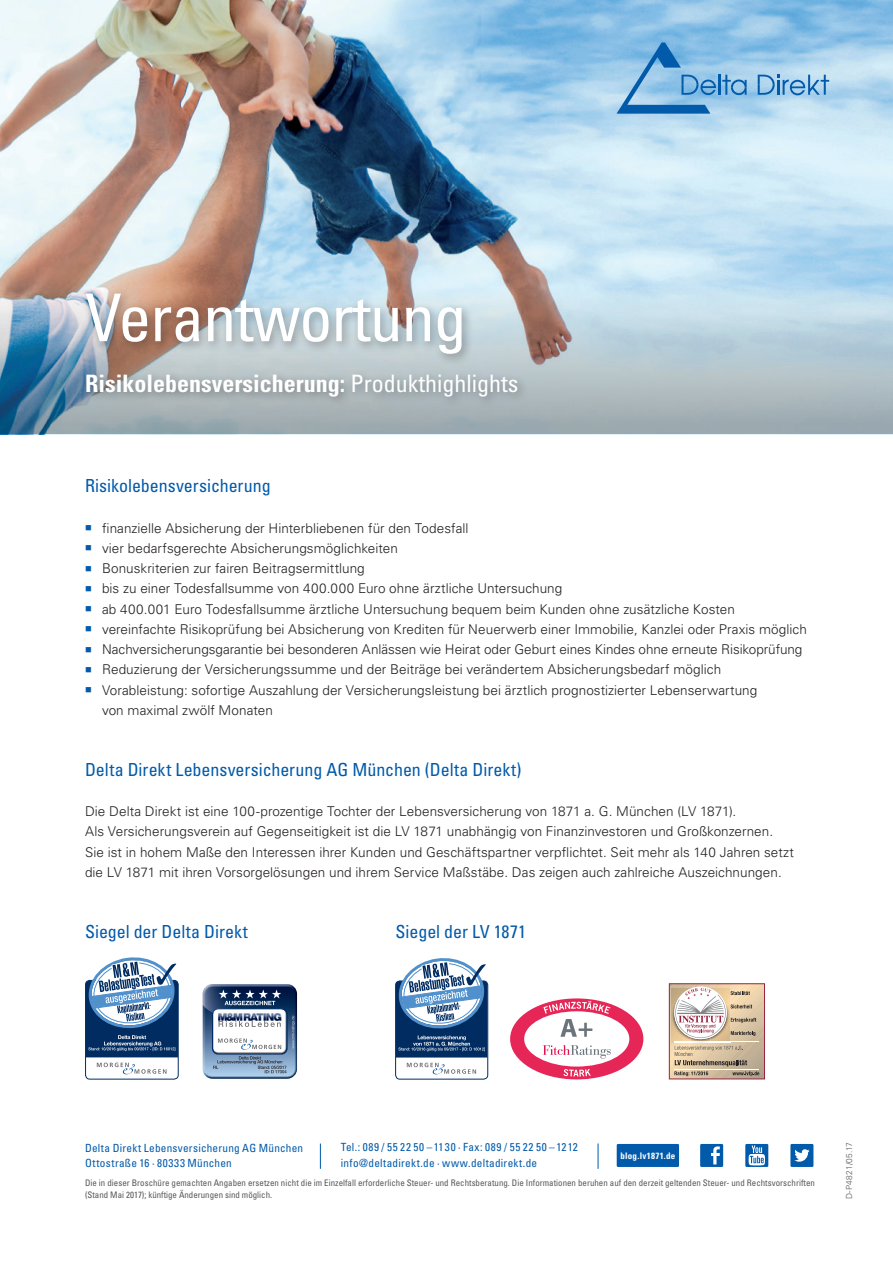
<style>
.page{position:relative;width:893px;height:1263px;background:#fff}
.page>*{position:absolute;margin:0;border:0;box-sizing:border-box;transform-origin:0 0}
.t1{font:condensed 66px "Univers LT Std";letter-spacing:-.015em;color:#fff}
.t2{font:700 condensed 24px "Univers LT Std";color:#fff}
.t3{font:condensed 18px "Univers LT Std";letter-spacing:-.005em;color:#015aaa}
.t4{font:300 13.5px/20.2px "Univers LT Std";letter-spacing:.005em;color:#231f20}
.t5{font:condensed 11.25px/15.8px "Univers LT Std";letter-spacing:.025em;color:#015aaa}
.t6{font:condensed 9px/11.2px "Univers LT Std";color:#57585a}
.t7{font:700 condensed 9px "Univers LT Std";letter-spacing:.025em;color:#fff}
.t8{font:300 8.4px "Univers LT Std";letter-spacing:.025em;color:#57585a}
.s1{font-weight:400}
.s2{color:#015aaa}
</style>
<div class="page">
<div style="left:85px;top:980px;width:94px;height:99px;border:1px solid #002c62;border-radius:4px"></div>
<svg style="left:86px;top:957px;width:92px;height:117px"></svg>
<div style="left:700px;top:1144px;width:23px;height:23px;background:#015aaa"></div>
<svg style="left:711px;top:1146px;width:9px;height:18px"></svg>
<div style="left:790px;top:1144px;width:23px;height:23px;background:#015aaa"></div>
<svg style="left:794px;top:1149px;width:16px;height:13px"></svg>
<svg style="left:745px;top:1144px;width:23px;height:23px"></svg>
<svg style="left:749px;top:1145px;width:16px;height:20px"></svg>
<div style="left:617px;top:1144px;width:62px;height:23px;background:#015aaa"></div>
<svg style="left:320px;top:1143px;width:1px;height:26px"></svg>
<svg style="left:598px;top:1143px;width:1px;height:26px"></svg>
<img style="left:0;top:0;width:893px;height:435px">
<svg style="left:0;top:242px;width:893px;height:192px;background:#adbcc5"></svg>
<div style="left:81px;top:288px;width:393px;height:78px;background:#231f20;opacity:.4"></div>
<div style="left:80px;top:368px;width:449px;height:40px;background:#231f20;opacity:.4"></div>
<hr style="left:718px;top:75px;width:2px;height:20px;background:#015aaa">
<svg style="left:722px;top:75px;width:25px;height:20px"></svg>
<svg style="left:758px;top:75px;width:71px;height:20px"></svg>
<svg style="left:617px;top:43px;width:99px;height:71px;background:#72adda"></svg>
<div style="left:510px;top:998px;width:133px;height:81px;background:#e52657;border-radius:50%"></div>
<div style="left:524px;top:1011px;width:105px;height:55px;background:#fff;border-radius:50%"></div>
<svg style="left:563px;top:1069px;width:28px;height:7px"></svg>
<svg style="left:543px;top:1045px;width:68px;height:14px"></svg>
<svg style="left:543px;top:1001px;width:67px;height:36px"></svg>
<div style="left:395px;top:981px;width:93px;height:98px;border:1px solid #002c62;border-radius:4px"></div>
<svg style="left:407px;top:1063px;width:69px;height:11px"></svg>
<svg style="left:396px;top:958px;width:92px;height:99px"></svg>
<svg style="left:669px;top:983px;width:96px;height:96px;background:#cfb9a4"></svg>
<img style="left:203px;top:984px;width:94px;height:95px">
<img style="left:212px;top:1008px;width:76px;height:46px">
<img style="left:213px;top:1009px;width:73px;height:44px">
<svg style="left:218px;top:1038px;width:63px;height:12px"></svg>
<svg style="left:219px;top:989px;width:62px;height:16px"></svg>
<svg style="left:219px;top:1021px;width:62px;height:6px"></svg>
<svg style="left:213px;top:1056px;width:74px;height:17px"></svg>
<svg style="left:291px;top:1016px;width:4px;height:32px"></svg>
<h1 class="t1" style="left:85px;top:276px;width:383px">Verantwortung</h1>
<h2 class="t2" style="left:85px;top:368px;width:435px">Risikolebensversicherung: <span class="s1">Produkthighlights</span></h2>
<h3 class="t3" style="left:85px;top:474px;width:187px">Risikolebensversicherung</h3>
<p class="t4" style="left:85px;top:518px;width:385px"><span class="s2">■</span> finanzielle Absicherung der Hinterbliebenen für den Todesfall</p>
<p class="t4" style="left:85px;top:538px;width:314px"><span class="s2">■</span> vier bedarfsgerechte Absicherungsmöglichkeiten</p>
<p class="t4" style="left:85px;top:558px;width:281px"><span class="s2">■</span> Bonuskriterien zur fairen Beitragsermittlung</p>
<p class="t4" style="left:85px;top:578px;width:479px"><span class="s2">■</span> bis zu einer Todesfallsumme von 400.000 Euro ohne ärztliche Untersuchung</p>
<p class="t4" style="left:85px;top:599px;width:651px"><span class="s2">■</span> ab 400.001 Euro Todesfallsumme ärztliche Untersuchung bequem beim Kunden ohne zusätzliche Kosten</p>
<p class="t4" style="left:85px;top:619px;width:723px"><span class="s2">■</span> vereinfachte Risikoprüfung bei Absicherung von Krediten für Neuerwerb einer Immobilie, Kanzlei oder Praxis möglich</p>
<p class="t4" style="left:85px;top:639px;width:719px"><span class="s2">■</span> Nachversicherungsgarantie bei besonderen Anlässen wie Heirat oder Geburt eines Kindes ohne erneute Risikoprüfung</p>
<p class="t4" style="left:85px;top:659px;width:638px"><span class="s2">■</span> Reduzierung der Versicherungssumme und der Beiträge bei verändertem Absicherungsbedarf möglich</p>
<p class="t4" style="left:102px;top:680px;width:657px;text-indent:-17px"><span class="s2">■</span> Vorableistung: sofortige Auszahlung der Versicherungsleistung bei ärztlich prognostizierter Lebenserwartung von maximal zwölf Monaten</p>
<h3 class="t3" style="left:85px;top:758px;width:438px">Delta Direkt Lebensversicherung AG München (Delta Direkt)</h3>
<p class="t4" style="left:85px;top:801px;width:710px">Die Delta Direkt ist eine 100-prozentige Tochter der Lebensversicherung von 1871 a. G. München (LV 1871).<br>Als Versicherungsverein auf Gegenseitigkeit ist die LV 1871 unabhängig von Finanzinvestoren und Großkonzernen.<br>Sie ist in hohem Maße den Interessen ihrer Kunden und Geschäftspartner verpflichtet. Seit mehr als 140 Jahren setzt die LV 1871 mit ihren Vorsorgelösungen und ihrem Service Maßstäbe. Das zeigen auch zahlreiche Auszeichnungen.</p>
<h3 class="t3" style="left:85px;top:920px;width:164px">Siegel der Delta Direkt</h3>
<h3 class="t3" style="left:396px;top:920px;width:132px">Siegel der LV 1871</h3>
<p class="t5" style="left:341px;top:1139px;width:239px">Tel.: 089 / 55 22 50 –1130 · Fax: 089 / 55 22 50 –1212 info@deltadirekt.de · www.deltadirekt.de</p>
<p class="t7" style="left:620px;top:1150px;width:57px">blog.lv1871.de</p>
<p class="t5" style="left:85px;top:1139px;width:220px">Delta Direkt Lebensversicherung AG München<br>Ottostraße 16 · 80333 München</p>
<p class="t6" style="left:85px;top:1177px;width:731px">Die in dieser Broschüre gemachten Angaben ersetzen nicht die im Einzelfall erforderliche Steuer- und Rechtsberatung. Die Informationen beruhen auf den derzeit geltenden Steuer- und Rechtsvorschriften (Stand Mai 2017); künftige Änderungen sind möglich.</p>
<p class="t8" style="left:844px;top:1199px;width:59px;rotate:-90deg">D-P4821/05.17</p>
</div>
